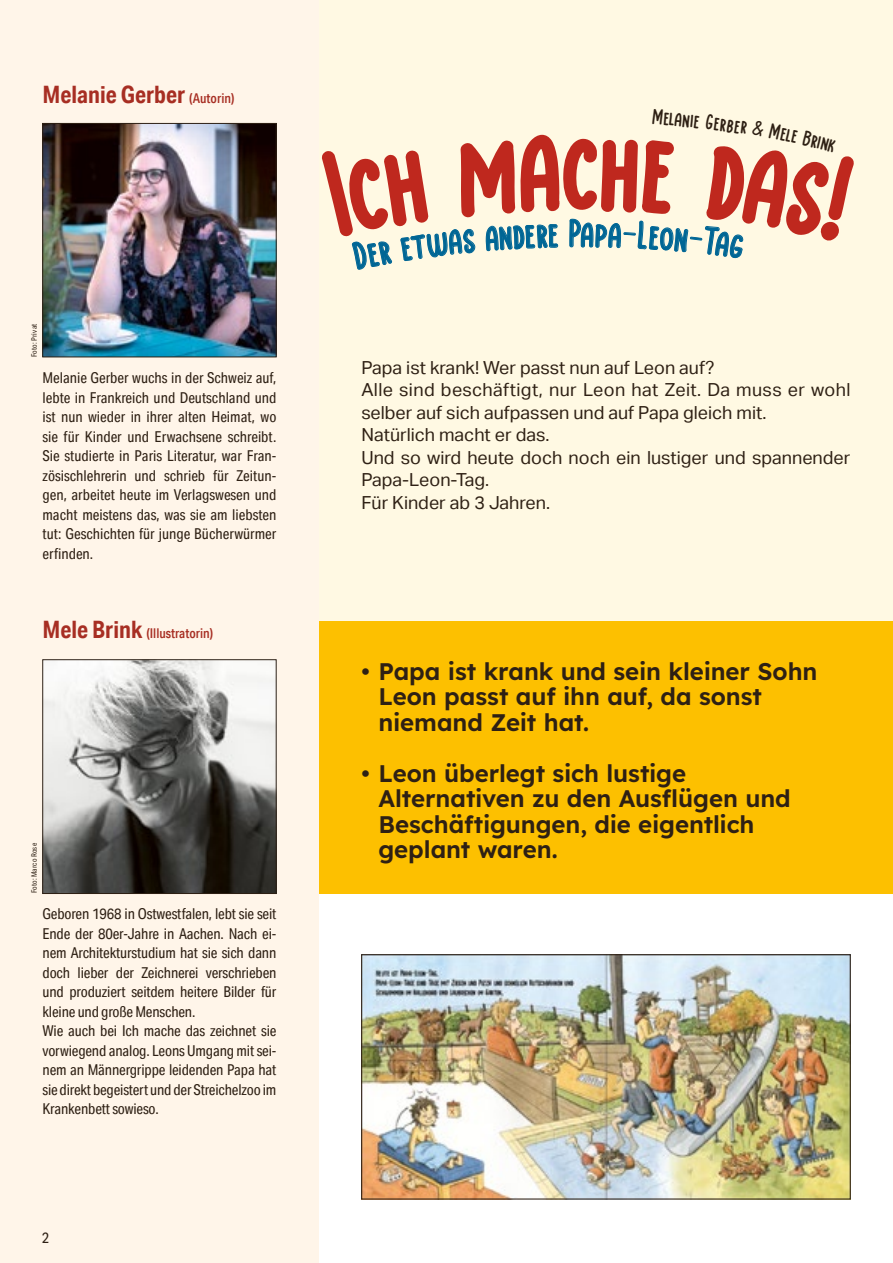
<style>
.page{position:relative;width:893px;height:1263px;background:#fff}
.page>*{position:absolute;margin:0;border:0;box-sizing:border-box;transform-origin:0 0}
.t1{font:119.85px "Limejuice";color:#bf281e}
.t2{font:39.3px "Limejuice";color:#006695}
.t3{font:600 24px/25.5px "Lexend";letter-spacing:-.005em;color:#2e2014}
.t4{font:700 24px "Aktiv Grotesk Cd";color:#a72e23}
.t5{font:18px/22.5px "Aktiv Grotesk";color:#2e2014}
.t6{font:15px/19.5px "Aktiv Grotesk Cd";letter-spacing:-.01em;color:#2e2014;text-align:justify}
.t7{font:500 13.5px "Aktiv Grotesk Cd";color:#a72e23}
.t8{font:7.5px "Aktiv Grotesk Cd";letter-spacing:.025em;color:#2e2014}
.s1{font-weight:500;font-size:13.5px}
.s2{font-weight:700;font-size:24px}
</style>
<div class="page">
<div style="left:319px;top:0;width:574px;height:893px;background:#fff9e3"></div>
<div style="left:319px;top:621px;width:574px;height:272px;background:#fdc000"></div>
<div style="left:0;top:0;width:319px;height:1263px;background:#fff5e9"></div>
<img style="left:45px;top:661px;width:229px;height:231px">
<div style="left:43px;top:659px;width:233px;height:235px;border:1px solid #2e2014"></div>
<img style="left:45px;top:125px;width:229px;height:230px">
<div style="left:43px;top:123px;width:233px;height:234px;border:1px solid #2e2014"></div>
<img style="left:363px;top:956px;width:485px;height:241px">
<div style="left:361px;top:954px;width:489px;height:245px;border:1px solid #2e2014"></div>
<h3 class="t4" style="left:43px;top:80px;width:193px">Melanie Gerber <span class="s1">(Autorin)</span></h3>
<p class="t8" style="left:30px;top:357px;width:35px;rotate:-90deg">Foto: Privat</p>
<p class="t6" style="left:43px;top:368px;width:235px">Melanie Gerber wuchs in der Schweiz auf, lebte in Frankreich und Deutschland und ist nun wieder in ihrer alten Heimat, wo sie für Kinder und Erwachsene schreibt.<br>Sie studierte in Paris Literatur, war Fran&shy;zösischlehrerin und schrieb für Zeitun&shy;gen, arbeitet heute im Verlagswesen und macht meistens das, was sie am liebsten tut: Geschichten für junge Bücherwürmer erfinden.</p>
<p class="t7" style="left:43px;top:625px;width:172px"><span class="s2">Mele Brink</span> (Illustratorin)</p>
<p class="t8" style="left:30px;top:893px;width:52px;rotate:-90deg">Foto: Marco Rose</p>
<p class="t6" style="left:43px;top:904px;width:235px;text-align:left">Geboren 1968 in Ostwestfalen, lebt sie seit Ende der 80er-Jahre in Aachen. Nach ei&shy;nem Architekturstudium hat sie sich dann doch lieber der Zeichnerei verschrieben und produziert seitdem heitere Bilder für kleine und große Menschen.<br>Wie auch bei Ich mache das zeichnet sie vorwiegend analog. Leons Umgang mit sei&shy;nem an Männergrippe leidenden Papa hat sie direkt begeistert und der Streichelzoo im Krankenbett sowieso.</p>
<p class="t6" style="left:42px;top:1227px;width:9px">2</p>
<h1 class="t1" style="left:564px;top:103px;width:39px">c</h1>
<h2 class="t2" style="left:569px;top:212px;width:27px">Pa</h2>
<p class="t5" style="left:361px;top:356px;width:490px">Papa ist krank! Wer passt nun auf Leon auf?<br>Alle sind beschäftigt, nur Leon hat Zeit. Da muss er wohl selber auf sich aufpassen und auf Papa gleich mit.<br>Natürlich macht er das.<br>Und so wird heute doch noch ein lustiger und spannender Papa-Leon-Tag.<br>Für Kinder ab 3 Jahren.</p>
<h3 class="t3" style="left:378px;top:657px;width:440px;text-indent:-17px">• Papa ist krank und sein kleiner Sohn<br>Leon passt auf ihn auf, da sonst niemand Zeit hat.</h3>
<h3 class="t3" style="left:378px;top:759px;width:414px;text-indent:-17px">• Leon überlegt sich lustige<br>Alternativen zu den Ausflügen und<br>Beschäftigungen, die eigentlich geplant waren.</h3>
</div>
